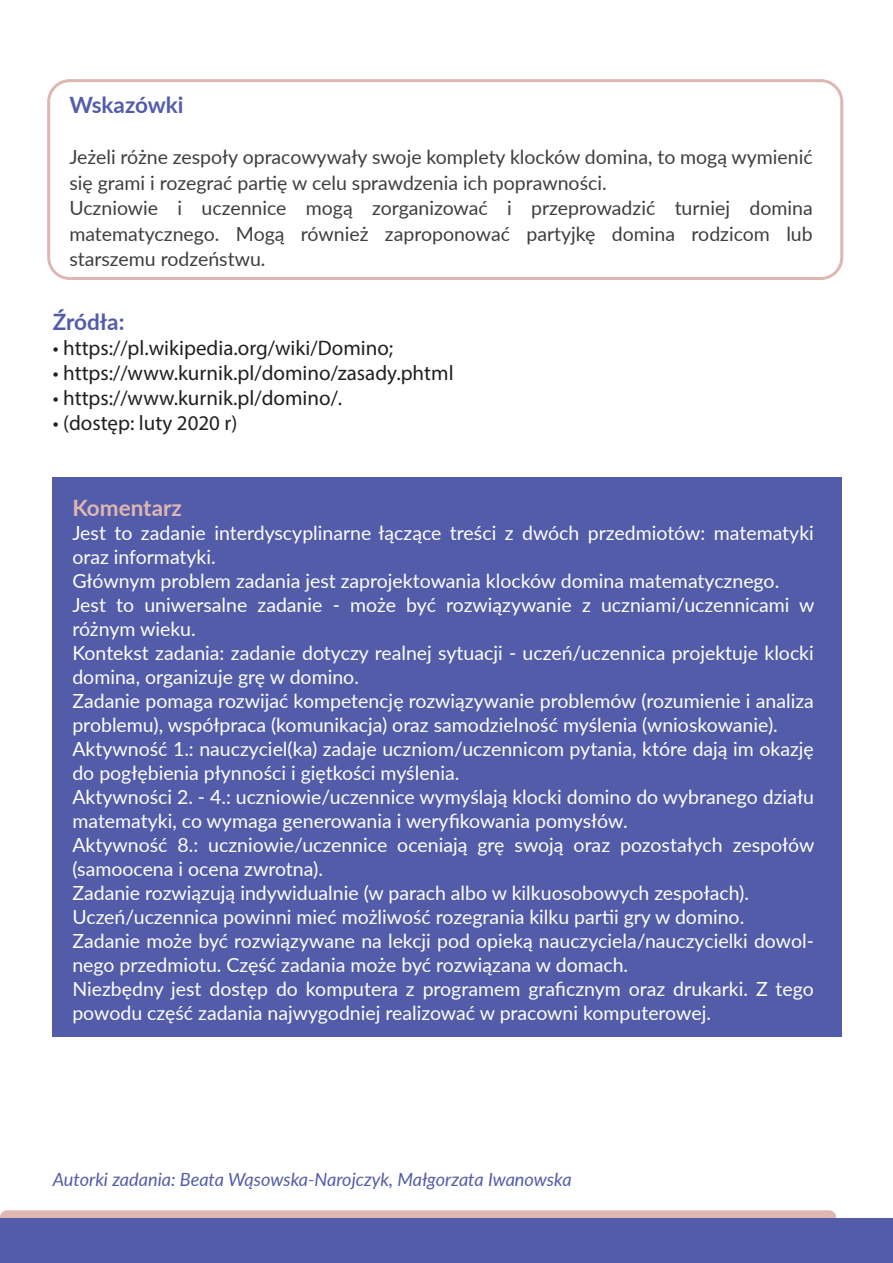
<style>
.page{position:relative;width:893px;height:1263px;background:#fff}
.page>*{position:absolute;margin:0;border:0;box-sizing:border-box;transform-origin:0 0}
.t1{font:700 22.5px "Lato";color:#535ca9}
.t2{font:700 22.5px "Lato";color:#deb7b3}
.t3{font:21px "Myriad Pro";color:#231f20}
.t4{font:19.5px/24px "Lato";color:#fff}
.t5{font:19.5px/25.5px "Lato";color:#3e3e3f}
.t6{font:italic 18.15px "Lato";color:#535ca9}
</style>
<div class="page">
<div style="left:0;top:1210px;width:836px;height:20px;background:#deb7b3;border-radius:7px"></div>
<div style="left:0;top:1218px;width:893px;height:45px;background:#535ca9"></div>
<div style="left:53px;top:478px;width:789px;height:559px;background:#535ca9"></div>
<div style="left:47px;top:79px;width:796px;height:201px;border:3px solid #deb7b3;border-radius:21px"></div>
<p class="t1" style="left:69px;top:88px;width:116px">Wskazówki</p>
<p class="t5" style="left:69px;top:143px;width:745px">Jeżeli różne zespoły opracowywały swoje komplety klocków domina, to mogą wymienić się grami i rozegrać partię w celu sprawdzenia ich poprawności.<br>Uczniowie i uczennice mogą zorganizować i przeprowadzić turniej domina matematycznego. Mogą również zaproponować partyjkę domina rodzicom lub starszemu rodzeństwu.</p>
<p class="t1" style="left:53px;top:305px;width:73px">Źródła:</p>
<p class="t3" style="left:53px;top:335px;width:342px">• https://pl.wikipedia.org/wiki/Domino;</p>
<p class="t3" style="left:53px;top:360px;width:402px">• https://www.kurnik.pl/domino/zasady.phtml</p>
<p class="t3" style="left:53px;top:385px;width:291px">• https://www.kurnik.pl/domino/.</p>
<p class="t3" style="left:53px;top:410px;width:186px">• (dostęp: luty 2020 r)</p>
<p class="t2" style="left:72px;top:491px;width:111px">Komentarz</p>
<p class="t4" style="left:72px;top:520px;width:743px">Jest to zadanie interdyscyplinarne łączące treści z dwóch przedmiotów: matematyki oraz informatyki.<br>Głównym problem zadania jest zaprojektowania klocków domina matematycznego.<br>Jest to uniwersalne zadanie - może być rozwiązywanie z uczniami/uczennicami w różnym wieku.<br>Kontekst zadania: zadanie dotyczy realnej sytuacji - uczeń/uczennica projektuje klocki domina, organizuje grę w domino.<br>Zadanie pomaga rozwijać kompetencję rozwiązywanie problemów (rozumienie i analiza problemu), współpraca (komunikacja) oraz samodzielność myślenia (wnioskowanie).<br>Aktywność 1.: nauczyciel(ka) zadaje uczniom/uczennicom pytania, które dają im okazję do pogłębienia płynności i giętkości myślenia.<br>Aktywności 2. - 4.: uczniowie/uczennice wymyślają klocki domino do wybranego działu matematyki, co wymaga generowania i weryfikowania pomysłów.<br>Aktywność 8.: uczniowie/uczennice oceniają grę swoją oraz pozostałych zespołów (samoocena i ocena zwrotna).<br>Zadanie rozwiązują indywidualnie (w parach albo w kilkuosobowych zespołach).<br>Uczeń/uczennica powinni mieć możliwość rozegrania kilku partii gry w domino.<br>Zadanie może być rozwiązywane na lekcji pod opieką nauczyciela/nauczycielki dowol&shy;nego przedmiotu. Część zadania może być rozwiązana w domach.<br>Niezbędny jest dostęp do komputera z programem graficznym oraz drukarki. Z tego powodu część zadania najwygodniej realizować w pracowni komputerowej.</p>
<p class="t6" style="left:53px;top:1167px;width:520px">Autorki zadania: Beata Wąsowska-Narojczyk, Małgorzata Iwanowska</p>
</div>
